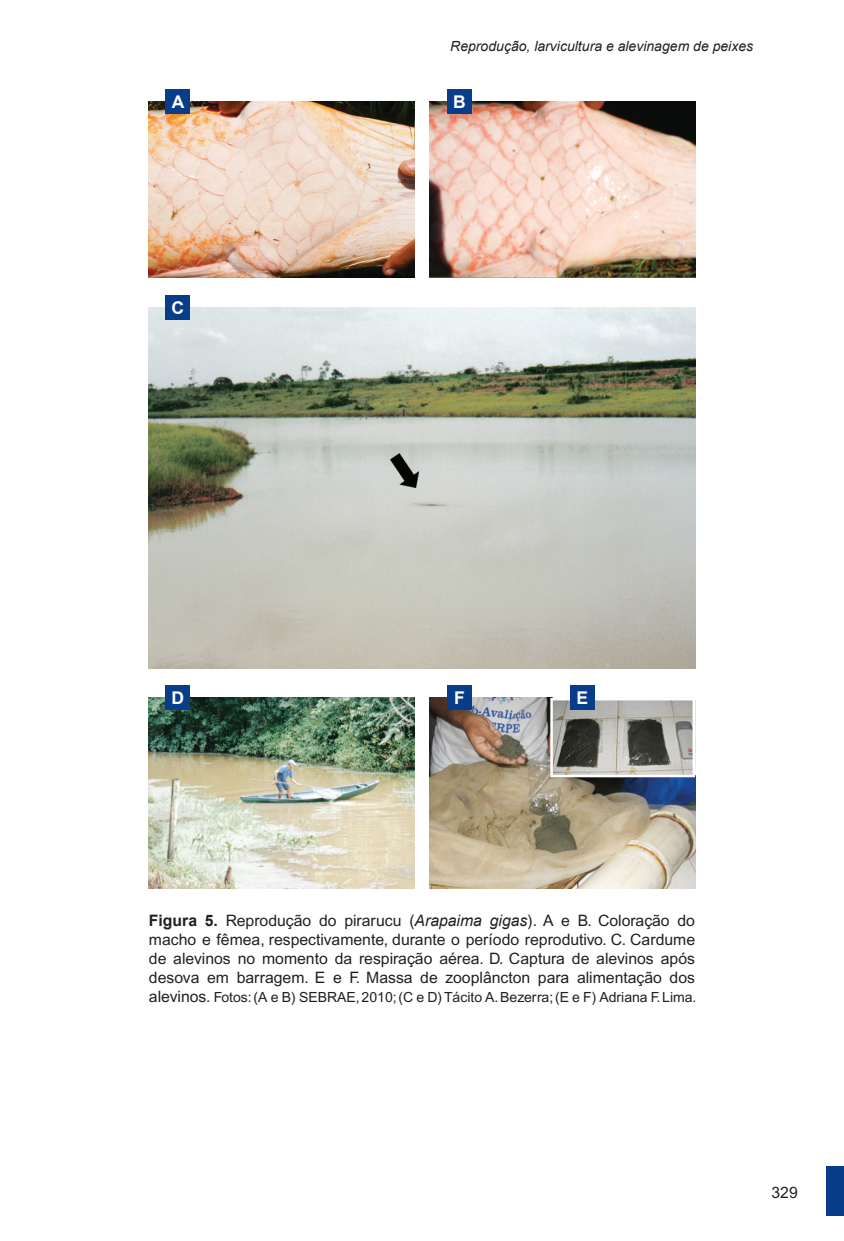
<style>
.page{position:relative;width:844px;height:1241px;background:#fff}
.page>*{position:absolute;margin:0;border:0;box-sizing:border-box;transform-origin:0 0}
.t1{font:700 17.5px "Arial";color:#fff}
.t2{font:15.75px/18.9px "Arial";color:#231f20;text-align:justify}
.t3{font:14px "Arial";color:#231f20}
.t4{font:italic 14px "Arial";color:#231f20}
.s1{font-weight:700}
.s2{font-style:italic}
.s3{font-size:15.75px}
</style>
<div class="page">
<div style="left:825px;top:1166px;width:18px;height:49px;background:#083e89"></div>
<img style="left:149px;top:102px;width:265px;height:176px">
<img style="left:429px;top:102px;width:265px;height:176px">
<div style="left:165px;top:89px;width:25px;height:25px;background:#083e89"></div>
<div style="left:447px;top:89px;width:24px;height:25px;background:#083e89"></div>
<img style="left:149px;top:308px;width:545px;height:360px">
<div style="left:165px;top:295px;width:25px;height:25px;background:#083e89"></div>
<img style="left:149px;top:697px;width:265px;height:191px">
<img style="left:429px;top:697px;width:265px;height:191px">
<div style="left:165px;top:685px;width:25px;height:25px;background:#083e89"></div>
<div style="left:447px;top:685px;width:24px;height:25px;background:#083e89"></div>
<img style="left:553px;top:700px;width:138px;height:74px">
<div style="left:550px;top:697px;width:144px;height:80px;border:2px solid #fff"></div>
<div style="left:570px;top:685px;width:24px;height:25px;background:#083e89"></div>
<p class="t4" style="left:450px;top:37px;width:304px">Reprodução, larvicultura e alevinagem de peixes</p>
<p class="t1" style="left:172px;top:90px;width:14px">A</p>
<p class="t1" style="left:453px;top:90px;width:14px">B</p>
<p class="t1" style="left:171px;top:296px;width:14px">C</p>
<p class="t1" style="left:171px;top:686px;width:14px">D</p>
<p class="t1" style="left:454px;top:686px;width:12px">F</p>
<p class="t1" style="left:576px;top:686px;width:13px">E</p>
<p class="t2" style="left:149px;top:911px;width:547px"><span class="s1">Figura 5.</span> Reprodução do pirarucu (<span class="s2">Arapaima gigas</span>). A e B. Coloração do macho e fêmea, respectivamente, durante o período reprodutivo. C. Cardume de alevinos no momento da respiração aérea. D. Captura de alevinos após desova em barragem. E e F. Massa de zooplâncton para alimentação dos</p>
<p class="t3" style="left:149px;top:988px;width:549px"><span class="s3">alevinos.</span> Fotos: (A e B) SEBRAE, 2010; (C e D) Tácito A. Bezerra; (E e F) Adriana F. Lima.</p>
<p class="t2" style="left:771px;top:1183px;width:28px">329</p>
</div>
